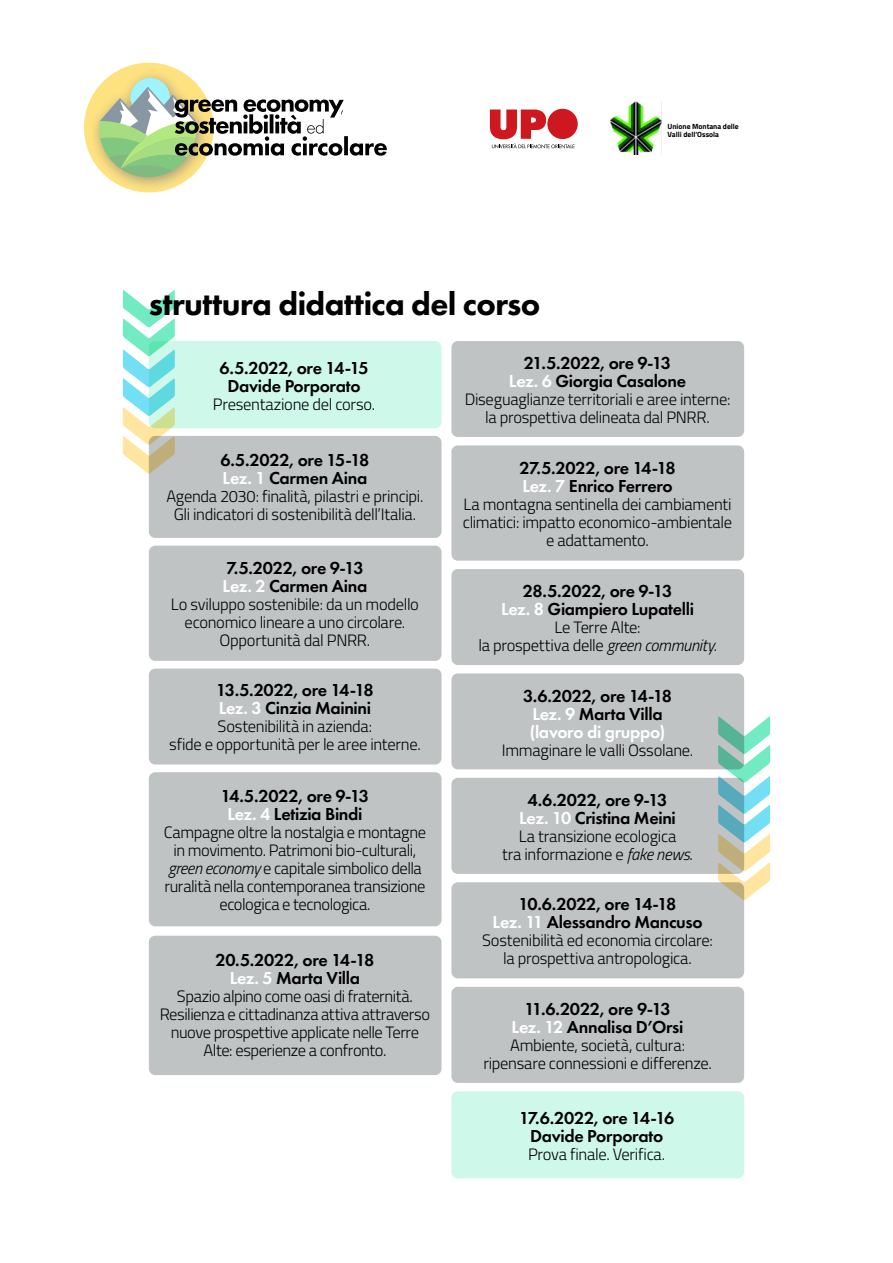
<style>
.page{position:relative;width:893px;height:1263px;background:#fff}
.page>*{position:absolute;margin:0;border:0;box-sizing:border-box;transform-origin:0 0}
.t1{font:800 33px "Futura PT";letter-spacing:-.02em;color:#000}
.t2{font:600 18px/18px "Futura PT";letter-spacing:-.02em;color:#000;text-align:center}
.t3{font:300 16.5px/18px "Titillium Web";letter-spacing:-.02em;color:#000;text-align:center}
.t4{font:700 7.5px/8.2px "Titillium Web";color:#000}
.s1{color:#fff}
.s2{font-style:italic}
</style>
<div class="page">
<div style="left:149px;top:436px;width:293px;height:102px;background:#c0c3c4;border-radius:6px"></div>
<div style="left:149px;top:341px;width:293px;height:87px;background:#cef8e9;border-radius:6px"></div>
<div style="left:89px;top:68px;width:122px;height:125px;background:#000;opacity:.75"></div>
<div style="left:131px;top:78px;width:39px;height:39px;background:#9ff3ff;border-radius:50%"></div>
<svg style="left:99px;top:87px;width:288px;height:90px"></svg>
<svg style="left:123px;top:290px;width:52px;height:184px"></svg>
<div style="left:149px;top:546px;width:293px;height:115px;background:#c0c3c4;border-radius:6px"></div>
<div style="left:149px;top:668px;width:293px;height:96px;background:#c0c3c4;border-radius:6px"></div>
<div style="left:149px;top:772px;width:293px;height:154px;background:#c0c3c4;border-radius:6px"></div>
<div style="left:149px;top:936px;width:293px;height:139px;background:#c0c3c4;border-radius:6px"></div>
<div style="left:451px;top:341px;width:293px;height:96px;background:#c0c3c4;border-radius:6px"></div>
<div style="left:451px;top:445px;width:293px;height:116px;background:#c0c3c4;border-radius:6px"></div>
<div style="left:451px;top:569px;width:293px;height:96px;background:#c0c3c4;border-radius:6px"></div>
<div style="left:451px;top:673px;width:293px;height:96px;background:#c0c3c4;border-radius:6px"></div>
<div style="left:451px;top:778px;width:293px;height:96px;background:#c0c3c4;border-radius:6px"></div>
<div style="left:451px;top:882px;width:293px;height:96px;background:#c0c3c4;border-radius:6px"></div>
<div style="left:451px;top:987px;width:293px;height:96px;background:#c0c3c4;border-radius:6px"></div>
<div style="left:451px;top:1091px;width:293px;height:87px;background:#cef8e9;border-radius:6px"></div>
<svg style="left:718px;top:716px;width:52px;height:184px"></svg>
<div style="left:547px;top:109px;width:31px;height:30px;background:#ce171e;border-radius:50%"></div>
<svg style="left:490px;top:110px;width:84px;height:38px"></svg>
<img style="left:610px;top:101px;width:52px;height:53px">
<h1 class="t1" style="left:149px;top:284px;width:393px">struttura didattica del corso</h1>
<p class="t4" style="left:668px;top:122px;width:73px">Unione Montana delle<br>Valli dell’Ossola</p>
<p class="t2" style="left:220px;top:358px;width:151px">6.5.2022, ore 14-15<br>Davide Porporato</p>
<p class="t3" style="left:213px;top:394px;width:164px">Presentazione del corso.</p>
<p class="t2" style="left:221px;top:451px;width:150px;text-align:left">6.5.2022, ore 15-18<br><span class="s1">Lez. 1</span> Carmen Aina</p>
<p class="t3" style="left:166px;top:487px;width:259px">Agenda 2030: finalità, pilastri e principi.<br>Gli indicatori di sostenibilità dell’Italia.</p>
<p class="t2" style="left:223px;top:559px;width:146px;text-align:left">7.5.2022, ore 9-13<br><span class="s1">Lez. 2</span> Carmen Aina</p>
<p class="t3" style="left:171px;top:594px;width:250px">Lo sviluppo sostenibile: da un modello economico lineare a uno circolare.<br>Opportunità dal PNRR.</p>
<p class="t2" style="left:216px;top:681px;width:159px;text-align:left">13.5.2022, ore 14-18<br><span class="s1">Lez. 3</span> Cinzia Mainini</p>
<p class="t3" style="left:169px;top:717px;width:253px">Sostenibilità in azienda:<br>sfide e opportunità per le aree interne.</p>
<p class="t2" style="left:221px;top:787px;width:150px">14.5.2022, ore 9-13<br><span class="s1">Lez. 4</span> Letizia Bindi</p>
<p class="t3" style="left:164px;top:822px;width:264px">Campagne oltre la nostalgia e montagne in movimento. Patrimoni bio-culturali, <span class="s2">green economy</span> e capitale simbolico della ruralità nella contemporanea transizione ecologica e tecnologica.</p>
<p class="t2" style="left:216px;top:951px;width:160px">20.5.2022, ore 14-18<br><span class="s1">Lez. 5</span> Marta Villa</p>
<p class="t3" style="left:160px;top:987px;width:272px">Spazio alpino come oasi di fraternità.<br>Resilienza e cittadinanza attiva attraverso nuove prospettive applicate nelle Terre Alte: esperienze a confronto.</p>
<p class="t2" style="left:509px;top:354px;width:179px">21.5.2022, ore 9-13<br><span class="s1">Lez. 6</span> Giorgia Casalone</p>
<p class="t3" style="left:465px;top:390px;width:267px">Diseguaglianze territoriali e aree interne: la prospettiva delineata dal PNRR.</p>
<p class="t2" style="left:519px;top:458px;width:158px;text-align:left">27.5.2022, ore 14-18<br><span class="s1">Lez. 7</span> Enrico Ferrero</p>
<p class="t3" style="left:463px;top:494px;width:271px">La montagna sentinella dei cambiamenti climatici: impatto economico-ambientale e adattamento.</p>
<p class="t2" style="left:501px;top:582px;width:195px">28.5.2022, ore 9-13<br><span class="s1">Lez. 8</span> Giampiero Lupatelli</p>
<p class="t3" style="left:479px;top:618px;width:239px">Le Terre Alte:<br>la prospettiva delle <span class="s2">green community.</span></p>
<p class="t2" style="left:523px;top:686px;width:150px">3.6.2022, ore 14-18<br><span class="s1">Lez. 9</span> Marta Villa <span class="s1">(lavoro di gruppo)</span></p>
<p class="t3" style="left:502px;top:740px;width:193px">Immaginare le valli Ossolane.</p>
<p class="t2" style="left:519px;top:790px;width:158px">4.6.2022, ore 9-13<br><span class="s1">Lez. 10</span> Cristina Meini</p>
<p class="t3" style="left:502px;top:826px;width:192px">La transizione ecologica<br>tra informazione e <span class="s2">fake news</span>.</p>
<p class="t2" style="left:493px;top:895px;width:211px">10.6.2022, ore 14-18<br><span class="s1">Lez. 11</span> Alessandro Mancuso</p>
<p class="t3" style="left:482px;top:930px;width:232px">Sostenibilità ed economia circolare: la prospettiva antropologica.</p>
<p class="t2" style="left:512px;top:999px;width:173px">11.6.2022, ore 9-13<br><span class="s1">Lez. 12</span> Annalisa D’Orsi</p>
<p class="t3" style="left:483px;top:1035px;width:230px">Ambiente, società, cultura: ripensare connessioni e differenze.</p>
<p class="t2" style="left:519px;top:1108px;width:157px">17.6.2022, ore 14-16<br>Davide Porporato</p>
<p class="t3" style="left:528px;top:1144px;width:139px">Prova finale. Verifica.</p>
</div>
